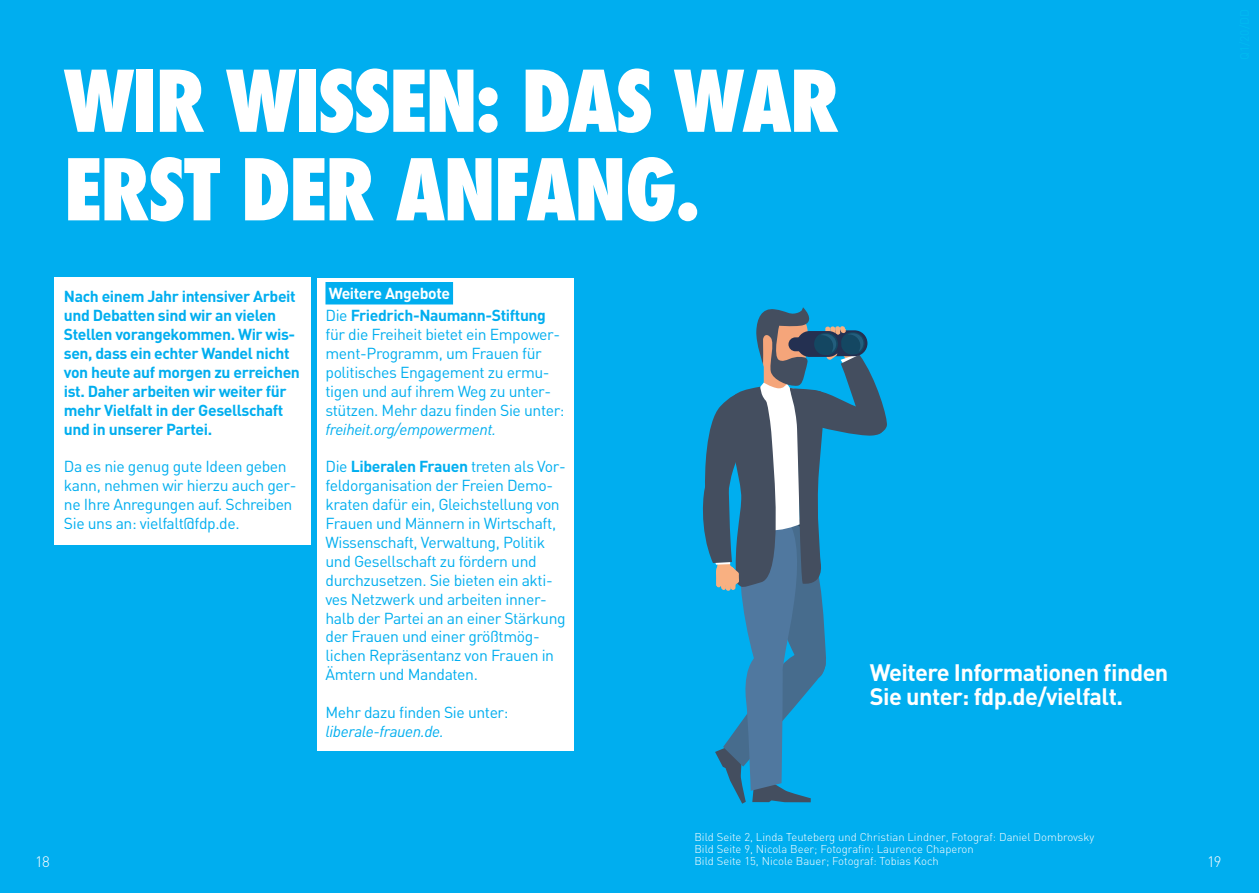
<style>
.page{position:relative;width:1259px;height:893px;background:#00aeef}
.page>*{position:absolute;margin:0;border:0;box-sizing:border-box;transform-origin:0 0}
.t1{font:800 condensed 82.5px/88.5px "Futura";letter-spacing:-.025em;color:#fff}
.t2{font:700 23.55px/24.6px "DIN";letter-spacing:-.025em;color:#fff}
.t3{font:15.75px/18.9px "DIN";letter-spacing:-.025em;color:#00aeef}
.t4{font:700 15.75px/18.9px "DIN";letter-spacing:-.025em;color:#00aeef}
.t5{font:italic 15.75px "DIN";letter-spacing:-.025em;color:#00aeef}
.t6{font:300 15px "DIN";color:#fff}
.t7{font:300 11.25px/12px "DIN";color:#fff}
.s1{color:#fff}
.s2{font-weight:400}
.s3{font-weight:700}
</style>
<div class="page">
<div style="left:54px;top:278px;width:256px;height:267px;background:#fff"></div>
<div style="left:317px;top:278px;width:257px;height:472px;background:#fff"></div>
<div style="left:325px;top:282px;width:128px;height:22px;background:#00aeef"></div>
<svg style="left:703px;top:307px;width:184px;height:497px"></svg>
<h1 class="t1" style="left:64px;top:57px;width:777px">WIR WISSEN: DAS WAR<br>ERST DER ANFANG.</h1>
<p class="t4" style="left:64px;top:286px;width:238px">Nach einem Jahr intensiver Arbeit und Debatten sind wir an vielen<br>Stellen vorangekommen. Wir wis&shy;sen, dass ein echter Wandel nicht von heute auf morgen zu erreichen ist. Daher arbeiten wir weiter für mehr Vielfalt in der Gesellschaft und in unserer Partei.</p>
<p class="t3" style="left:64px;top:457px;width:234px">Da es nie genug gute Ideen geben kann, nehmen wir hierzu auch ger&shy;ne Ihre Anregungen auf. Schreiben<br>Sie uns an: vielfalt@fdp.de.</p>
<p class="t4" style="left:325px;top:282px;width:222px;line-height:21.9px"><span class="s1">Weitere Angebote<br></span><span class="s2">Die</span> Friedrich-Naumann-Stiftung</p>
<p class="t3" style="left:325px;top:325px;width:241px">für die Freiheit bietet ein Empower&shy;ment-Programm, um Frauen für politisches Engagement zu ermu&shy;tigen und auf ihrem Weg zu unter&shy;stützen. Mehr dazu finden Sie unter:</p>
<p class="t5" style="left:325px;top:419px;width:172px">freiheit.org/empowerment.</p>
<p class="t3" style="left:325px;top:457px;width:242px">Die <span class="s3">Liberalen Frauen</span> treten als Vor&shy;feldorganisation der Freien Demo&shy;kraten dafür ein, Gleichstellung von Frauen und Männern in Wirtschaft, Wissenschaft, Verwaltung, Politik und Gesellschaft zu fördern und durchzusetzen. Sie bieten ein akti&shy;ves Netzwerk und arbeiten inner&shy;halb der Partei an an einer Stärkung der Frauen und einer größtmög&shy;lichen Repräsentanz von Frauen in Ämtern und Mandaten.</p>
<p class="t3" style="left:325px;top:703px;width:185px">Mehr dazu finden Sie unter:</p>
<p class="t5" style="left:325px;top:721px;width:120px">liberale-frauen.de.</p>
<h2 class="t2" style="left:870px;top:659px;width:300px">Weitere Informationen finden<br>Sie unter: fdp.de/vielfalt.</h2>
<p class="t7" style="left:694px;top:831px;width:401px">Bild Seite 2, Linda Teuteberg und Christian Lindner, Fotograf: Daniel Dombrovsky<br>Bild Seite 9, Nicola Beer; Fotografin: Laurence Chaperon<br>Bild Seite 15, Nicole Bauer; Fotograf: Tobias Koch</p>
<p class="t6" style="left:35px;top:852px;width:16px">18</p>
<p class="t6" style="left:1207px;top:852px;width:16px">19</p>
</div>
